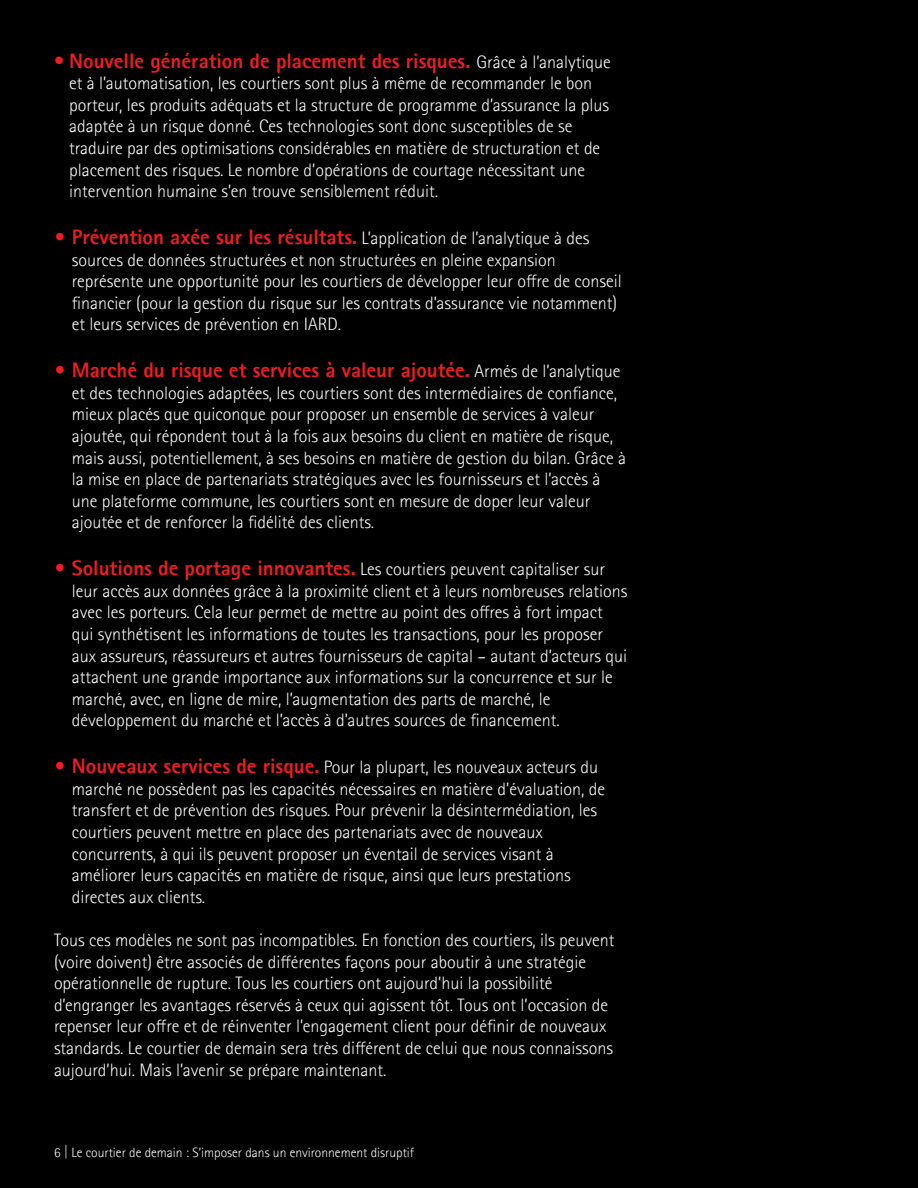
<style>
.page{position:relative;width:918px;height:1188px;background:#000}
.page>*{position:absolute;margin:0;border:0;box-sizing:border-box;transform-origin:0 0}
.t1{font:800 21px "Rotis Sans Seriffor ACN";color:#ee1d23}
.t2{font:300 18px/21.6px "Rotis Sans Seriffor ACN";color:#fff}
.t3{font:300 13.5px "Rotis Sans Seriffor ACN";color:#fff}
.s1{font-weight:300}
.s2{font-weight:300;font-size:18px;color:#fff}
.s3{font-weight:800;font-size:21px;color:#ee1d23}
</style>
<div class="page">
<p class="t1" style="left:54px;top:47px;width:558px"><span class="s1">•</span> Nouvelle génération de placement des risques. <span class="s2">Grâce à l’analytique</span></p>
<p class="t2" style="left:69px;top:73px;width:542px">et à l’automatisation, les courtiers sont plus à même de recommander le bon porteur, les produits adéquats et la structure de programme d’assurance la plus adaptée à un risque donné. Ces technologies sont donc susceptibles de se traduire par des optimisations considérables en matière de structuration et de placement des risques. Le nombre d’opérations de courtage nécessitant une intervention humaine s’en trouve sensiblement réduit.</p>
<p class="t1" style="left:54px;top:224px;width:537px">• Prévention axée sur les résultats. <span class="s2">L’application de l’analytique à des</span></p>
<p class="t2" style="left:72px;top:249px;width:551px">sources de données structurées et non structurées en pleine expansion représente une opportunité pour les courtiers de développer leur offre de conseil financier (pour la gestion du risque sur les contrats d’assurance vie notamment) et leurs services de prévention en IARD.</p>
<p class="t1" style="left:54px;top:357px;width:568px">• Marché du risque et services à valeur ajoutée. <span class="s2">Armés de l’analytique</span></p>
<p class="t2" style="left:72px;top:382px;width:556px">et des technologies adaptées, les courtiers sont des intermédiaires de confiance, mieux placés que quiconque pour proposer un ensemble de services à valeur ajoutée, qui répondent tout à la fois aux besoins du client en matière de risque, mais aussi, potentiellement, à ses besoins en matière de gestion du bilan. Grâce à la mise en place de partenariats stratégiques avec les fournisseurs et l’accès à une plateforme commune, les courtiers sont en mesure de doper leur valeur ajoutée et de renforcer la fidélité des clients.</p>
<p class="t2" style="left:72px;top:559px;width:557px;text-indent:-18px"><span class="s3">• Solutions de portage innovantes.</span> Les courtiers peuvent capitaliser sur leur accès aux données grâce à la proximité client et à leurs nombreuses relations avec les porteurs. Cela leur permet de mettre au point des offres à fort impact qui synthétisent les informations de toutes les transactions, pour les proposer aux assureurs, réassureurs et autres fournisseurs de capital – autant d’acteurs qui attachent une grande importance aux informations sur la concurrence et sur le marché, avec, en ligne de mire, l’augmentation des parts de marché, le développement du marché et l’accès à d’autres sources de financement.</p>
<p class="t2" style="left:72px;top:757px;width:535px;text-indent:-18px"><span class="s3">• Nouveaux services de risque.</span> Pour la plupart, les nouveaux acteurs du marché ne possèdent pas les capacités nécessaires en matière d’évaluation, de transfert et de prévention des risques. Pour prévenir la désintermédiation, les courtiers peuvent mettre en place des partenariats avec de nouveaux concurrents, à qui ils peuvent proposer un éventail de services visant à améliorer leurs capacités en matière de risque, ainsi que leurs prestations directes aux clients.</p>
<p class="t2" style="left:54px;top:929px;width:562px">Tous ces modèles ne sont pas incompatibles. En fonction des courtiers, ils peuvent (voire doivent) être associés de différentes façons pour aboutir à une stratégie opérationnelle de rupture. Tous les courtiers ont aujourd’hui la possibilité d’engranger les avantages réservés à ceux qui agissent tôt. Tous ont l’occasion de repenser leur offre et de réinventer l’engagement client pour définir de nouveaux standards. Le courtier de demain sera très différent de celui que nous connaissons aujourd’hui. Mais l’avenir se prépare maintenant.</p>
<p class="t3" style="left:54px;top:1145px;width:362px">6 | Le courtier de demain : S’imposer dans un environnement disruptif</p>
</div>
